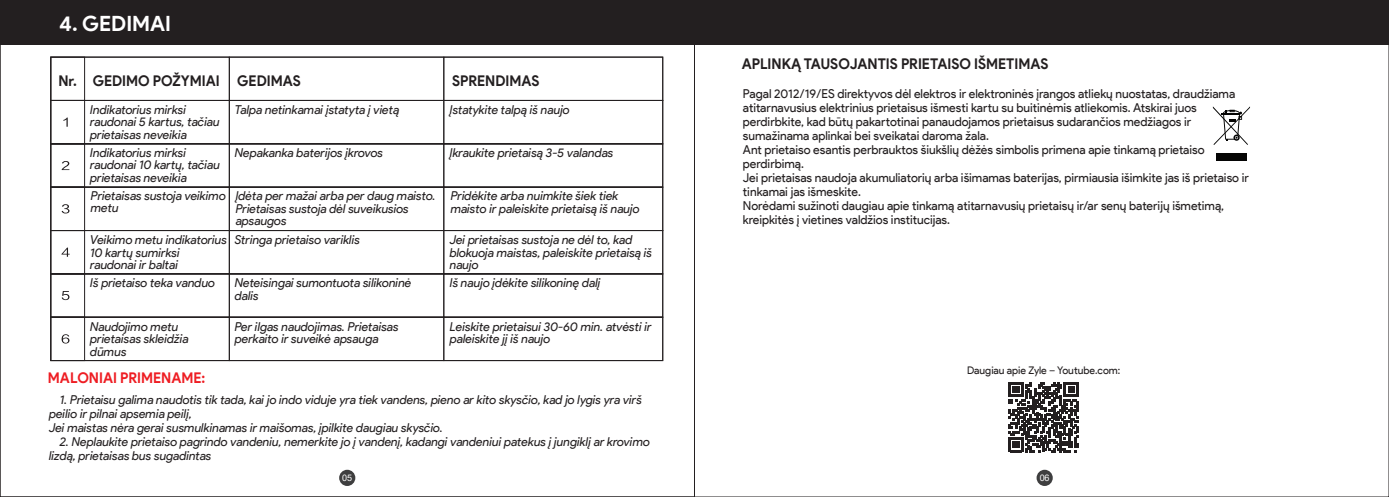
<style>
.page{position:relative;width:1389px;height:497px;background:#fff}
.page>*{position:absolute;margin:0;border:0;box-sizing:border-box;transform-origin:0 0}
.t1{font:700 21px "Product Sans";color:#fff}
.t2{font:700 14.7px "Product Sans";color:#231f20;scale:.95 1}
.t3{font:700 14.7px "Product Sans";color:#ee1d23;scale:.95 1}
.t4{font:italic 12.25px/12.2px "Product Sans";color:#231f20}
.t5{font:12.25px/14px "Product Sans";color:#231f20}
.t6{font:10.5px "Product Sans";letter-spacing:-.005em;color:#231f20}
.t7{font:9.1px "Arial";color:#fff}
</style>
<div class="page">
<div style="left:50px;top:57px;width:180px;height:44px;border:1px solid #231f20"></div>
<div style="left:50px;top:100px;width:180px;height:44px;border:1px solid #231f20"></div>
<div style="left:50px;top:143px;width:180px;height:44px;border:1px solid #231f20"></div>
<div style="left:50px;top:186px;width:180px;height:45px;border:1px solid #231f20"></div>
<div style="left:50px;top:230px;width:180px;height:44px;border:1px solid #231f20"></div>
<div style="left:50px;top:273px;width:180px;height:44px;border:1px solid #231f20"></div>
<div style="left:50px;top:316px;width:180px;height:44px;border:1px solid #231f20"></div>
<div style="left:229px;top:57px;width:215px;height:44px;border:1px solid #231f20"></div>
<div style="left:229px;top:100px;width:215px;height:44px;border:1px solid #231f20"></div>
<div style="left:229px;top:143px;width:215px;height:44px;border:1px solid #231f20"></div>
<div style="left:229px;top:186px;width:215px;height:45px;border:1px solid #231f20"></div>
<div style="left:229px;top:230px;width:215px;height:44px;border:1px solid #231f20"></div>
<div style="left:229px;top:273px;width:215px;height:44px;border:1px solid #231f20"></div>
<div style="left:229px;top:316px;width:215px;height:44px;border:1px solid #231f20"></div>
<div style="left:443px;top:57px;width:220px;height:44px;border:1px solid #231f20"></div>
<div style="left:443px;top:100px;width:220px;height:44px;border:1px solid #231f20"></div>
<div style="left:443px;top:143px;width:220px;height:44px;border:1px solid #231f20"></div>
<div style="left:443px;top:186px;width:220px;height:45px;border:1px solid #231f20"></div>
<div style="left:443px;top:230px;width:220px;height:44px;border:1px solid #231f20"></div>
<div style="left:443px;top:273px;width:220px;height:44px;border:1px solid #231f20"></div>
<div style="left:443px;top:316px;width:220px;height:44px;border:1px solid #231f20"></div>
<div style="left:50px;top:57px;width:35px;height:44px;border:1px solid #231f20"></div>
<div style="left:50px;top:100px;width:35px;height:44px;border:1px solid #231f20"></div>
<div style="left:50px;top:143px;width:35px;height:44px;border:1px solid #231f20"></div>
<div style="left:50px;top:186px;width:35px;height:45px;border:1px solid #231f20"></div>
<div style="left:50px;top:230px;width:35px;height:44px;border:1px solid #231f20"></div>
<div style="left:50px;top:273px;width:35px;height:44px;border:1px solid #231f20"></div>
<div style="left:50px;top:316px;width:35px;height:44px;border:1px solid #231f20"></div>
<svg style="left:63px;top:117px;width:5px;height:9px"></svg>
<svg style="left:62px;top:161px;width:7px;height:9px"></svg>
<svg style="left:62px;top:204px;width:7px;height:9px"></svg>
<svg style="left:61px;top:247px;width:9px;height:9px"></svg>
<svg style="left:62px;top:291px;width:7px;height:9px"></svg>
<svg style="left:62px;top:334px;width:7px;height:9px"></svg>
<div style="left:0;top:0;width:694px;height:45px;background:#231f20"></div>
<div style="left:339px;top:469px;width:16px;height:16px;background:#3e3e3f;border-radius:50%"></div>
<svg style="left:1213px;top:106px;width:37px;height:39px"></svg>
<div style="left:1216px;top:152px;width:31px;height:8px;background:#050504"></div>
<div style="left:694px;top:0;width:695px;height:45px;background:#231f20"></div>
<svg style="left:1009px;top:382px;width:70px;height:69px"></svg>
<div style="left:1037px;top:469px;width:16px;height:16px;background:#3e3e3f;border-radius:50%"></div>
<h1 class="t1" style="left:59px;top:11px;width:113px">4. GEDIMAI</h1>
<p class="t2" style="left:58px;top:72px;width:257px">Nr. GEDIMO POŽYMIAI GEDIMAS</p>
<p class="t2" style="left:452px;top:72px;width:94px">SPRENDIMAS</p>
<p class="t4" style="left:90px;top:104px;width:131px">Indikatorius mirksi raudonai 5 kartus, tačiau prietaisas neveikia</p>
<p class="t4" style="left:90px;top:146px;width:131px">Indikatorius mirksi raudonai 10 kartų, tačiau prietaisas neveikia</p>
<p class="t4" style="left:91px;top:189px;width:137px">Prietaisas sustoja veikimo metu</p>
<p class="t4" style="left:90px;top:233px;width:138px">Veikimo metu indikatorius<br>10 kartų sumirksi raudonai ir baltai</p>
<p class="t4" style="left:90px;top:276px;width:126px">Iš prietaiso teka vanduo</p>
<p class="t4" style="left:90px;top:320px;width:100px">Naudojimo metu prietaisas skleidžia dūmus</p>
<p class="t4" style="left:235px;top:104px;width:166px">Talpa netinkamai įstatyta į vietą</p>
<p class="t4" style="left:235px;top:146px;width:150px">Nepakanka baterijos įkrovos</p>
<p class="t4" style="left:236px;top:189px;width:202px">Įdėta per mažai arba per daug maisto.<br>Prietaisas sustoja dėl suveikusios apsaugos</p>
<p class="t4" style="left:235px;top:233px;width:127px">Stringa prietaiso variklis</p>
<p class="t4" style="left:235px;top:276px;width:178px">Neteisingai sumontuota silikoninė dalis</p>
<p class="t4" style="left:235px;top:320px;width:165px">Per ilgas naudojimas. Prietaisas perkaito ir suveikė apsauga</p>
<p class="t4" style="left:450px;top:104px;width:122px">Įstatykite talpą iš naujo</p>
<p class="t4" style="left:450px;top:146px;width:165px">Įkraukite prietaisą 3-5 valandas</p>
<p class="t4" style="left:451px;top:189px;width:191px">Pridėkite arba nuimkite šiek tiek maisto ir paleiskite prietaisą iš naujo</p>
<p class="t4" style="left:450px;top:233px;width:204px">Jei prietaisas sustoja ne dėl to, kad blokuoja maistas, paleiskite prietaisą iš naujo</p>
<p class="t4" style="left:450px;top:276px;width:152px">Iš naujo įdėkite silikoninę dalį</p>
<p class="t4" style="left:450px;top:320px;width:203px">Leiskite prietaisui 30-60 min. atvėsti ir paleiskite jį iš naujo</p>
<p class="t3" style="left:48px;top:368px;width:167px">MALONIAI PRIMENAME:</p>
<p class="t4" style="left:49px;top:392px;width:594px;line-height:14px;text-indent:11px">1. Prietaisu galima naudotis tik tada, kai jo indo viduje yra tiek vandens, pieno ar kito skysčio, kad jo lygis yra virš peilio ir pilnai apsemia peilį,<br>Jei maistas nėra gerai susmulkinamas ir maišomas, įpilkite daugiau skysčio.</p>
<p class="t4" style="left:49px;top:434px;width:602px;line-height:14px;text-indent:11px">2. Neplaukite prietaiso pagrindo vandeniu, nemerkite jo į vandenį, kadangi vandeniui patekus į jungiklį ar krovimo lizdą, prietaisas bus sugadintas</p>
<p class="t7" style="left:342px;top:471px;width:11px">05</p>
<p class="t2" style="left:742px;top:55px;width:325px">APLINKĄ TAUSOJANTIS PRIETAISO IŠMETIMAS</p>
<p class="t5" style="left:743px;top:86px;width:508px">Pagal 2012/19/ES direktyvos dėl elektros ir elektroninės įrangos atliekų nuostatas, draudžiama atitarnavusius elektrinius prietaisus išmesti kartu su buitinėmis atliekomis. Atskirai juos perdirbkite, kad būtų pakartotinai panaudojamos prietaisus sudarančios medžiagos ir sumažinama aplinkai bei sveikatai daroma žala.<br>Ant prietaiso esantis perbrauktos šiukšlių dėžės simbolis primena apie tinkamą prietaiso perdirbimą.<br>Jei prietaisas naudoja akumuliatorių arba išimamas baterijas, pirmiausia išimkite jas iš prietaiso ir tinkamai jas išmeskite.<br>Norėdami sužinoti daugiau apie tinkamą atitarnavusių prietaisų ir/ar senų baterijų išmetimą, kreipkitės į vietines valdžios institucijas.</p>
<p class="t6" style="left:967px;top:364px;width:155px">Daugiau apie Zyle – Youtube.com:</p>
<p class="t7" style="left:1040px;top:471px;width:11px">06</p>
</div>
